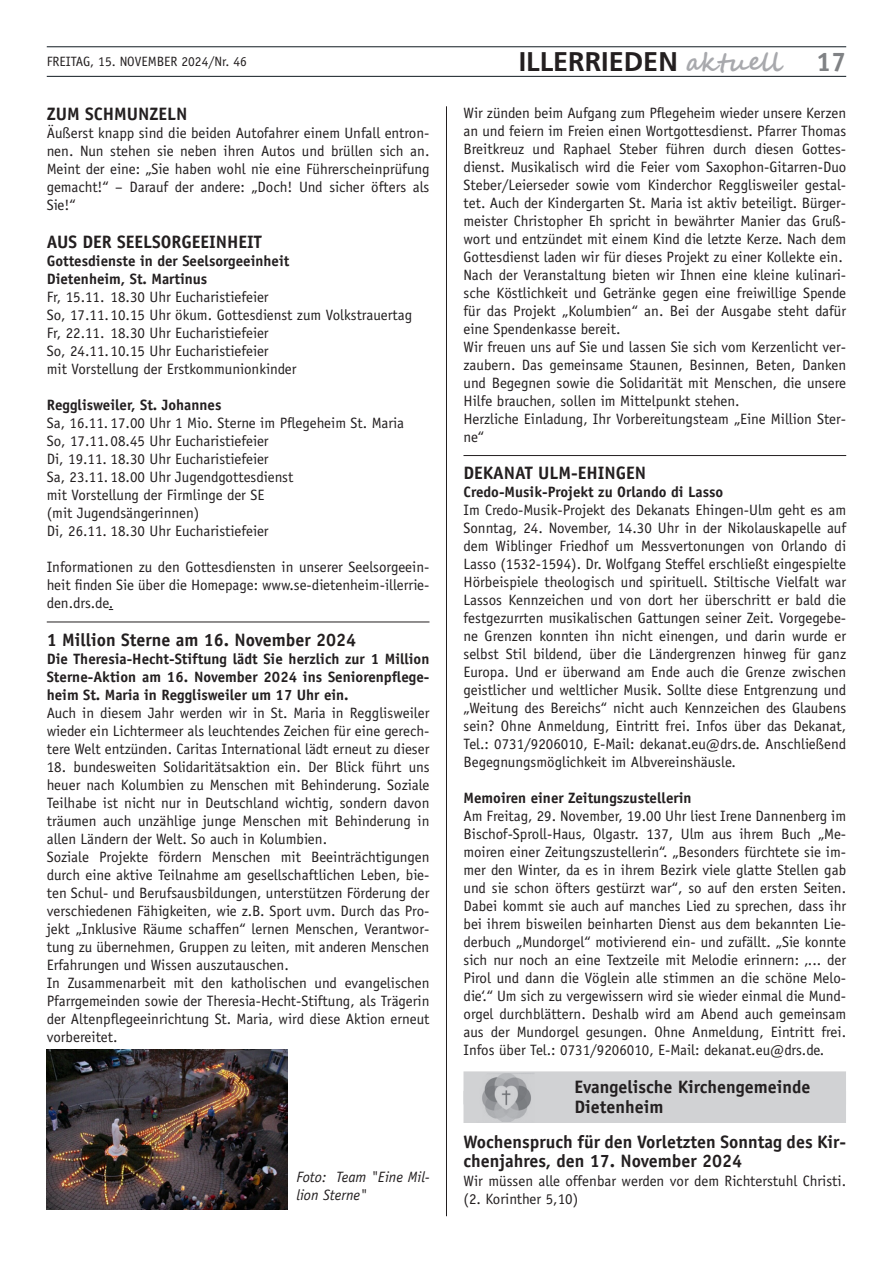
<style>
.page{position:relative;width:893px;height:1263px;background:#fff}
.page>*{position:absolute;margin:0;border:0;box-sizing:border-box;transform-origin:0 0}
.t1{font:700 27px "Frutiger";color:#231f20}
.t2{font:700 27px "Officina Sans";color:#808285}
.t3{font:700 18px/19.5px "Officina Sans";color:#231f20}
.t4{font:15px/18px "Officina Sans";color:#231f20;text-align:justify}
.t5{font:700 15px/18px "Officina Sans";color:#231f20}
.t6{font:italic 15px/18px "Officina Sans";color:#231f20}
.t7{font:13.5px "Officina Sans";color:#231f20}
.s1{font-family:"Segoe Script";font-size:25.5px;color:#a8a9ad}
</style>
<div class="page">
<hr style="left:47px;top:76px;width:799px;height:1px;background:#101a21">
<hr style="left:47px;top:47px;width:799px;height:1px;background:#101a21">
<hr style="left:446px;top:106px;width:1px;height:1110px;background:#231f20">
<hr style="left:47px;top:622px;width:382px;height:1px;background:#231f20">
<img style="left:47px;top:1049px;width:241px;height:161px">
<hr style="left:463px;top:455px;width:383px;height:1px;background:#231f20">
<div style="left:463px;top:1071px;width:383px;height:33px;background:#d1d2d4"></div>
<div style="left:463px;top:1091px;width:383px;height:31px;background:#d1d2d4"></div>
<img style="left:482px;top:1073px;width:52px;height:49px">
<p class="t7" style="left:47px;top:53px;width:202px">FREITAG, 15. NOVEMBER 2024/Nr. 46</p>
<h1 class="t1" style="left:519px;top:46px;width:264px">ILLERRIEDEN <span class="s1">aktuell</span></h1>
<h1 class="t2" style="left:816px;top:45px;width:32px">17</h1>
<p class="t3" style="left:47px;top:104px;width:142px">ZUM SCHMUNZELN</p>
<p class="t4" style="left:47px;top:124px;width:384px">Äußerst knapp sind die beiden Autofahrer einem Unfall entron&shy;nen. Nun stehen sie neben ihren Autos und brüllen sich an.<br>Meint der eine: „Sie haben wohl nie eine Führerscheinprüfung gemacht!“ – Darauf der andere: „Doch! Und sicher öfters als Sie!“</p>
<p class="t3" style="left:47px;top:232px;width:216px">AUS DER SEELSORGEEINHEIT</p>
<p class="t5" style="left:47px;top:252px;width:244px">Gottesdienste in der Seelsorgeeinheit<br>Dietenheim, St. Martinus</p>
<p class="t4" style="left:47px;top:288px;width:367px;text-align:left">Fr, 15.11. 18.30 Uhr Eucharistiefeier<br>So, 17.11.10.15 Uhr ökum. Gottesdienst zum Volkstrauertag Fr, 22.11. 18.30 Uhr Eucharistiefeier<br>So, 24.11.10.15 Uhr Eucharistiefeier<br>mit Vorstellung der Erstkommunionkinder</p>
<p class="t5" style="left:47px;top:396px;width:176px">Regglisweiler, St. Johannes</p>
<p class="t4" style="left:47px;top:414px;width:359px;text-align:left">Sa, 16.11. 17.00 Uhr 1 Mio. Sterne im Pflegeheim St. Maria So, 17.11.08.45 Uhr Eucharistiefeier<br>Di, 19.11. 18.30 Uhr Eucharistiefeier<br>Sa, 23.11. 18.00 Uhr Jugendgottesdienst<br>mit Vorstellung der Firmlinge der SE<br>(mit Jugendsängerinnen)<br>Di, 26.11. 18.30 Uhr Eucharistiefeier</p>
<p class="t4" style="left:47px;top:558px;width:384px">Informationen zu den Gottesdiensten in unserer Seelsorgeein&shy;heit finden Sie über die Homepage: www.se-dietenheim-illerrie&shy;den.drs.de.</p>
<p class="t3" style="left:47px;top:629px;width:311px">1 Million Sterne am 16. November 2024</p>
<p class="t5" style="left:47px;top:649px;width:384px;text-align:justify">Die Theresia-Hecht-Stiftung lädt Sie herzlich zur 1 Million Sterne-Aktion am 16. November 2024 ins Seniorenpflege&shy;heim St. Maria in Regglisweiler um 17 Uhr ein.</p>
<p class="t4" style="left:47px;top:703px;width:384px">Auch in diesem Jahr werden wir in St. Maria in Regglisweiler wieder ein Lichtermeer als leuchtendes Zeichen für eine gerech&shy;tere Welt entzünden. Caritas International lädt erneut zu dieser</p>
<p class="t4" style="left:47px;top:757px;width:384px;text-align:left">18. bundesweiten Solidaritätsaktion ein. Der Blick führt uns heuer nach Kolumbien zu Menschen mit Behinderung. Soziale Teilhabe ist nicht nur in Deutschland wichtig, sondern davon träumen auch unzählige junge Menschen mit Behinderung in allen Ländern der Welt. So auch in Kolumbien.<br>Soziale Projekte fördern Menschen mit Beeinträchtigungen durch eine aktive Teilnahme am gesellschaftlichen Leben, bie&shy;ten Schul- und Berufsausbildungen, unterstützen Förderung der verschiedenen Fähigkeiten, wie z.B. Sport uvm. Durch das Pro&shy;jekt „Inklusive Räume schaffen“ lernen Menschen, Verantwor&shy;tung zu übernehmen, Gruppen zu leiten, mit anderen Menschen Erfahrungen und Wissen auszutauschen.<br>In Zusammenarbeit mit den katholischen und evangelischen Pfarrgemeinden sowie der Theresia-Hecht-Stiftung, als Trägerin der Altenpflegeeinrichtung St. Maria, wird diese Aktion erneut vorbereitet.</p>
<p class="t4" style="left:463px;top:104px;width:384px;text-align:left">Wir zünden beim Aufgang zum Pflegeheim wieder unsere Kerzen an und feiern im Freien einen Wortgottesdienst. Pfarrer Thomas Breitkreuz und Raphael Steber führen durch diesen Gottes&shy;dienst. Musikalisch wird die Feier vom Saxophon-Gitarren-Duo Steber/Leierseder sowie vom Kinderchor Regglisweiler gestal&shy;tet. Auch der Kindergarten St. Maria ist aktiv beteiligt. Bürger&shy;meister Christopher Eh spricht in bewährter Manier das Gruß&shy;wort und entzündet mit einem Kind die letzte Kerze. Nach dem Gottesdienst laden wir für dieses Projekt zu einer Kollekte ein.<br>Nach der Veranstaltung bieten wir Ihnen eine kleine kulinari&shy;sche Köstlichkeit und Getränke gegen eine freiwillige Spende für das Projekt „Kolumbien“ an. Bei der Ausgabe steht dafür eine Spendenkasse bereit.<br>Wir freuen uns auf Sie und lassen Sie sich vom Kerzenlicht ver&shy;zaubern. Das gemeinsame Staunen, Besinnen, Beten, Danken und Begegnen sowie die Solidarität mit Menschen, die unsere Hilfe brauchen, sollen im Mittelpunkt stehen.<br>Herzliche Einladung, Ihr Vorbereitungsteam „Eine Million Ster&shy;ne“</p>
<p class="t3" style="left:463px;top:463px;width:184px">DEKANAT ULM-EHINGEN</p>
<p class="t5" style="left:463px;top:483px;width:261px">Credo-Musik-Projekt zu Orlando di Lasso</p>
<p class="t4" style="left:463px;top:501px;width:384px">Im Credo-Musik-Projekt des Dekanats Ehingen-Ulm geht es am Sonntag, 24. November, 14.30 Uhr in der Nikolauskapelle auf dem Wiblinger Friedhof um Messvertonungen von Orlando di Lasso (1532-1594). Dr. Wolfgang Steffel erschließt eingespielte Hörbeispiele theologisch und spirituell. Stiltische Vielfalt war Lassos Kennzeichen und von dort her überschritt er bald die festgezurrten musikalischen Gattungen seiner Zeit. Vorgegebe&shy;ne Grenzen konnten ihn nicht einengen, und darin wurde er selbst Stil bildend, über die Ländergrenzen hinweg für ganz Europa. Und er überwand am Ende auch die Grenze zwischen geistlicher und weltlicher Musik. Sollte diese Entgrenzung und „Weitung des Bereichs“ nicht auch Kennzeichen des Glaubens sein? Ohne Anmeldung, Eintritt frei. Infos über das Dekanat, Tel.: 0731/9206010, E-Mail: dekanat.eu@drs.de. Anschließend Begegnungsmöglichkeit im Albvereinshäusle.</p>
<p class="t5" style="left:463px;top:789px;width:230px">Memoiren einer Zeitungszustellerin</p>
<p class="t4" style="left:463px;top:807px;width:384px">Am Freitag, 29. November, 19.00 Uhr liest Irene Dannenberg im Bischof-Sproll-Haus, Olgastr. 137, Ulm aus ihrem Buch „Me&shy;moiren einer Zeitungszustellerin“. „Besonders fürchtete sie im&shy;mer den Winter, da es in ihrem Bezirk viele glatte Stellen gab und sie schon öfters gestürzt war“, so auf den ersten Seiten.<br>Dabei kommt sie auch auf manches Lied zu sprechen, dass ihr bei ihrem bisweilen beinharten Dienst aus dem bekannten Lie&shy;derbuch „Mundorgel“ motivierend ein- und zufällt. „Sie konnte sich nur noch an eine Textzeile mit Melodie erinnern: ‚... der Pirol und dann die Vöglein alle stimmen an die schöne Melo&shy;die‘.“ Um sich zu vergewissern wird sie wieder einmal die Mund&shy;orgel durchblättern. Deshalb wird am Abend auch gemeinsam aus der Mundorgel gesungen. Ohne Anmeldung, Eintritt frei.<br>Infos über Tel.: 0731/9206010, E-Mail: dekanat.eu@drs.de.</p>
<p class="t3" style="left:574px;top:1077px;width:238px">Evangelische Kirchengemeinde<br>Dietenheim</p>
<p class="t3" style="left:463px;top:1132px;width:384px">Wochenspruch für den Vorletzten Sonntag des Kir&shy;chenjahres, den 17. November 2024</p>
<p class="t4" style="left:463px;top:1171px;width:384px">Wir müssen alle offenbar werden vor dem Richterstuhl Christi. (2. Korinther 5,10)</p>
<p class="t6" style="left:296px;top:1168px;width:135px">Foto: Team "Eine Mil&shy;lion Sterne"</p>
</div>
